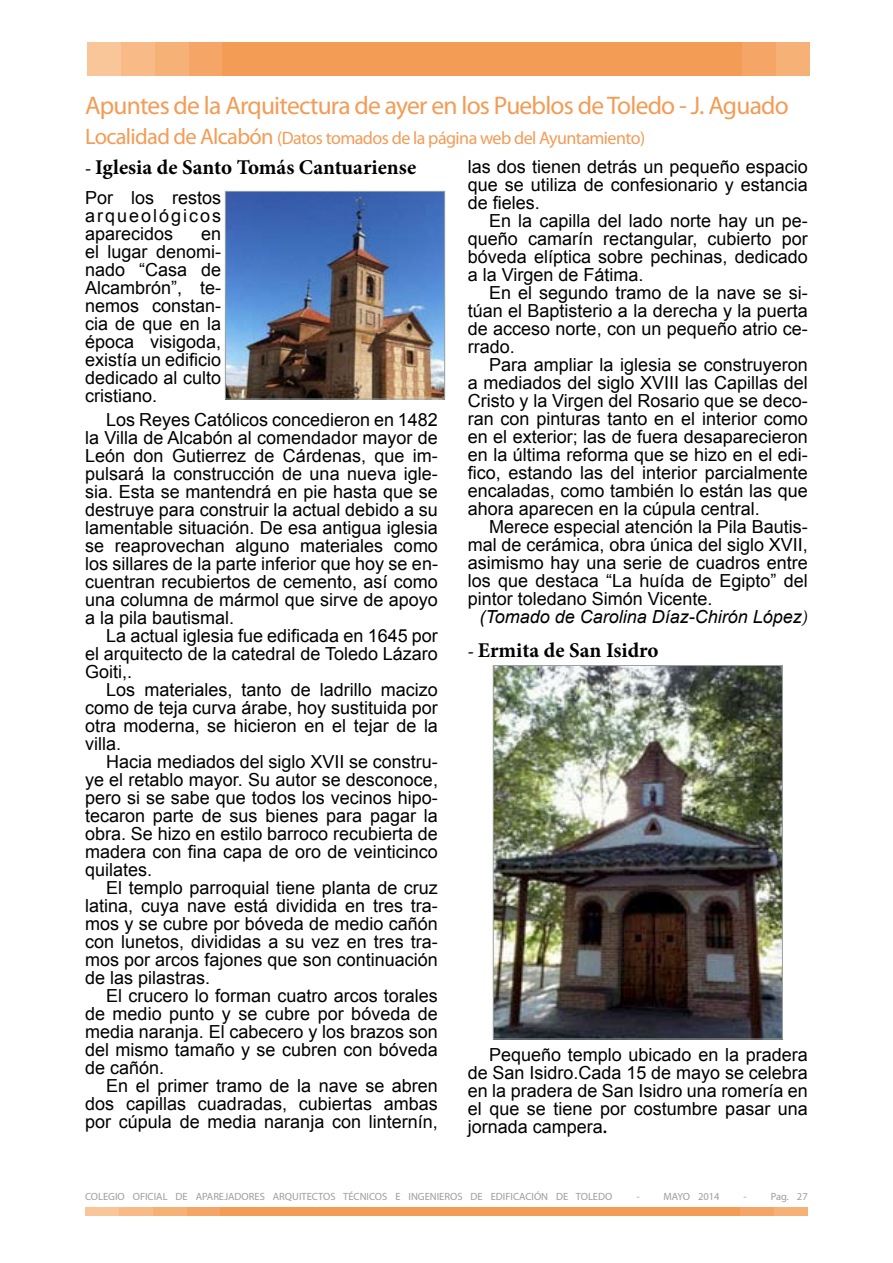
<style>
.page{position:relative;width:893px;height:1263px;background:#fff}
.page>*{position:absolute;margin:0;border:0;box-sizing:border-box;transform-origin:0 0}
.t1{font:25.5px "Myriad Pro";letter-spacing:-.03em;color:#f39c56}
.t2{font:700 21px "Minion Pro";color:#000}
.t3{font:18px/18px "Arial";color:#000;text-align:justify}
.t4{font:18px "Myriad Pro";letter-spacing:-.03em;color:#f39c56}
.t5{font:italic 18px "Arial";color:#000}
.t6{font:10.5px "Myriad Pro";color:#9c9d9f}
.s1{font-size:22.5px}
.s2{font-size:18px}
.s3{font-family:"Minion Pro"}
.s4{font-family:"Minion Pro";font-weight:700}
</style>
<div class="page">
<div style="left:85px;top:1208px;width:34px;height:8px;background:#f9c699"></div>
<div style="left:119px;top:1208px;width:34px;height:8px;background:#f8bb88"></div>
<div style="left:153px;top:1208px;width:34px;height:8px;background:#f6b177"></div>
<div style="left:187px;top:1208px;width:34px;height:8px;background:#f5a666"></div>
<div style="left:774px;top:1208px;width:34px;height:8px;background:#f6b177"></div>
<div style="left:740px;top:1208px;width:34px;height:8px;background:#f5a666"></div>
<div style="left:221px;top:1208px;width:519px;height:8px;background:#f39c56"></div>
<div style="left:87px;top:43px;width:34px;height:33px;background:#f9c699"></div>
<div style="left:121px;top:43px;width:34px;height:33px;background:#f8bb88"></div>
<div style="left:155px;top:43px;width:34px;height:33px;background:#f6b177"></div>
<div style="left:189px;top:43px;width:34px;height:33px;background:#f5a666"></div>
<div style="left:776px;top:43px;width:34px;height:33px;background:#f6b177"></div>
<div style="left:742px;top:43px;width:34px;height:33px;background:#f5a666"></div>
<div style="left:223px;top:43px;width:519px;height:33px;background:#f39c56"></div>
<img style="left:227px;top:193px;width:216px;height:204px">
<div style="left:225px;top:191px;width:220px;height:208px;border:1px solid #99a29e"></div>
<img style="left:495px;top:667px;width:286px;height:370px">
<div style="left:493px;top:665px;width:290px;height:374px;border:1px solid #99a29e"></div>
<h1 class="t1" style="left:85px;top:90px;width:705px">Apuntes de la Arquitectura de ayer en los Pueblos de Toledo - J. Aguado</h1>
<p class="t4" style="left:85px;top:127px;width:562px"><span class="s1">Localidad de Alcabón</span> (Datos tomados de la página web del Ayuntamiento)</p>
<p class="t2" style="left:85px;top:152px;width:333px"><span class="s2">-</span> Iglesia de Santo Tomás Cantuariense</p>
<p class="t3" style="left:468px;top:158px;width:342px">las dos tienen detrás un pequeño espacio que se utiliza de confesionario y estancia de fieles.</p>
<p class="t3" style="left:468px;top:212px;width:342px;text-indent:21px">En la capilla del lado norte hay un pe&shy;queño camarín rectangular, cubierto por bóveda elíptica sobre pechinas, dedicado a la Virgen de Fátima.</p>
<p class="t3" style="left:468px;top:284px;width:342px;text-indent:21px">En el segundo tramo de la nave se si&shy;túan el Baptisterio a la derecha y la puerta de acceso norte, con un pequeño atrio ce&shy;rrado.</p>
<p class="t3" style="left:468px;top:356px;width:342px;text-indent:21px">Para ampliar la iglesia se construyeron a mediados del siglo XVIII las Capillas del Cristo y la Virgen del Rosario que se deco&shy;ran con pinturas tanto en el interior como en el exterior; las de fuera desaparecieron en la última reforma que se hizo en el edi&shy;fico, estando las del interior parcialmente encaladas, como también lo están las que ahora aparecen en la cúpula central.</p>
<p class="t3" style="left:468px;top:518px;width:342px;text-indent:21px">Merece especial atención la Pila Bautis&shy;mal de cerámica, obra única del siglo XVII, asimismo hay una serie de cuadros entre los que destaca “La huída de Egipto” del pintor toledano Simón Vicente.</p>
<p class="t5" style="left:479px;top:605px;width:330px">(Tomado de Carolina Díaz-Chirón López<span class="s3">)</span></p>
<p class="t2" style="left:468px;top:636px;width:192px"><span class="s2">-</span> Ermita de San Isidro</p>
<p class="t3" style="left:85px;top:189px;width:138px">Por los restos arqueológicos aparecidos</p>
<p class="t3" style="left:85px;top:225px;width:138px;text-indent:116px">en el lugar denomi&shy;nado “Casa de Alcambrón”, te&shy;nemos constan&shy;cia de que en la época visigoda, existía un edificio dedicado al culto cristiano.</p>
<p class="t3" style="left:85px;top:410px;width:354px;text-indent:21px">Los Reyes Católicos concedieron en 1482 la Villa de Alcabón al comendador mayor de León don Gutierrez de Cárdenas, que im&shy;pulsará la construcción de una nueva igle&shy;sia. Esta se mantendrá en pie hasta que se destruye para construir la actual debido a su lamentable situación. De esa antigua iglesia se reaprovechan alguno materiales como los sillares de la parte inferior que hoy se en&shy;cuentran recubiertos de cemento, así como una columna de mármol que sirve de apoyo a la pila bautismal.</p>
<p class="t3" style="left:85px;top:626px;width:354px;text-indent:21px">La actual iglesia fue edificada en 1645 por el arquitecto de la catedral de Toledo Lázaro Goiti,.</p>
<p class="t3" style="left:85px;top:680px;width:354px;text-indent:21px">Los materiales, tanto de ladrillo macizo como de teja curva árabe, hoy sustituida por otra moderna, se hicieron en el tejar de la villa.</p>
<p class="t3" style="left:85px;top:752px;width:354px;text-indent:21px">Hacia mediados del siglo XVII se constru&shy;ye el retablo mayor. Su autor se desconoce, pero si se sabe que todos los vecinos hipo&shy;tecaron parte de sus bienes para pagar la obra. Se hizo en estilo barroco recubierta de madera con fina capa de oro de veinticinco quilates.</p>
<p class="t3" style="left:85px;top:878px;width:354px;text-indent:21px">El templo parroquial tiene planta de cruz latina, cuya nave está dividida en tres tra&shy;mos y se cubre por bóveda de medio cañón con lunetos, divididas a su vez en tres tra&shy;mos por arcos fajones que son continuación de las pilastras.</p>
<p class="t3" style="left:85px;top:986px;width:354px;text-indent:21px">El crucero lo forman cuatro arcos torales de medio punto y se cubre por bóveda de media naranja. El cabecero y los brazos son del mismo tamaño y se cubren con bóveda de cañón.</p>
<p class="t3" style="left:85px;top:1076px;width:354px;text-indent:21px">En el primer tramo de la nave se abren dos capillas cuadradas, cubiertas ambas por cúpula de media naranja con linternín,</p>
<p class="t3" style="left:468px;top:1045px;width:342px;text-indent:21px">Pequeño templo ubicado en la pradera de San Isidro.Cada 15 de mayo se celebra en la pradera de San Isidro una romería en el que se tiene por costumbre pasar una jornada campera<span class="s4">.</span></p>
<p class="t6" style="left:85px;top:1190px;width:529px">COLEGIO OFICIAL DE APAREJADORES ARQUITECTOS TÉCNICOS E INGENIEROS DE EDIFICACIÓN DE TOLEDO</p>
<p class="t6" style="left:636px;top:1190px;width:85px">- MAYO 2014</p>
<p class="t6" style="left:743px;top:1190px;width:66px">- Pag. 27</p>
</div>
